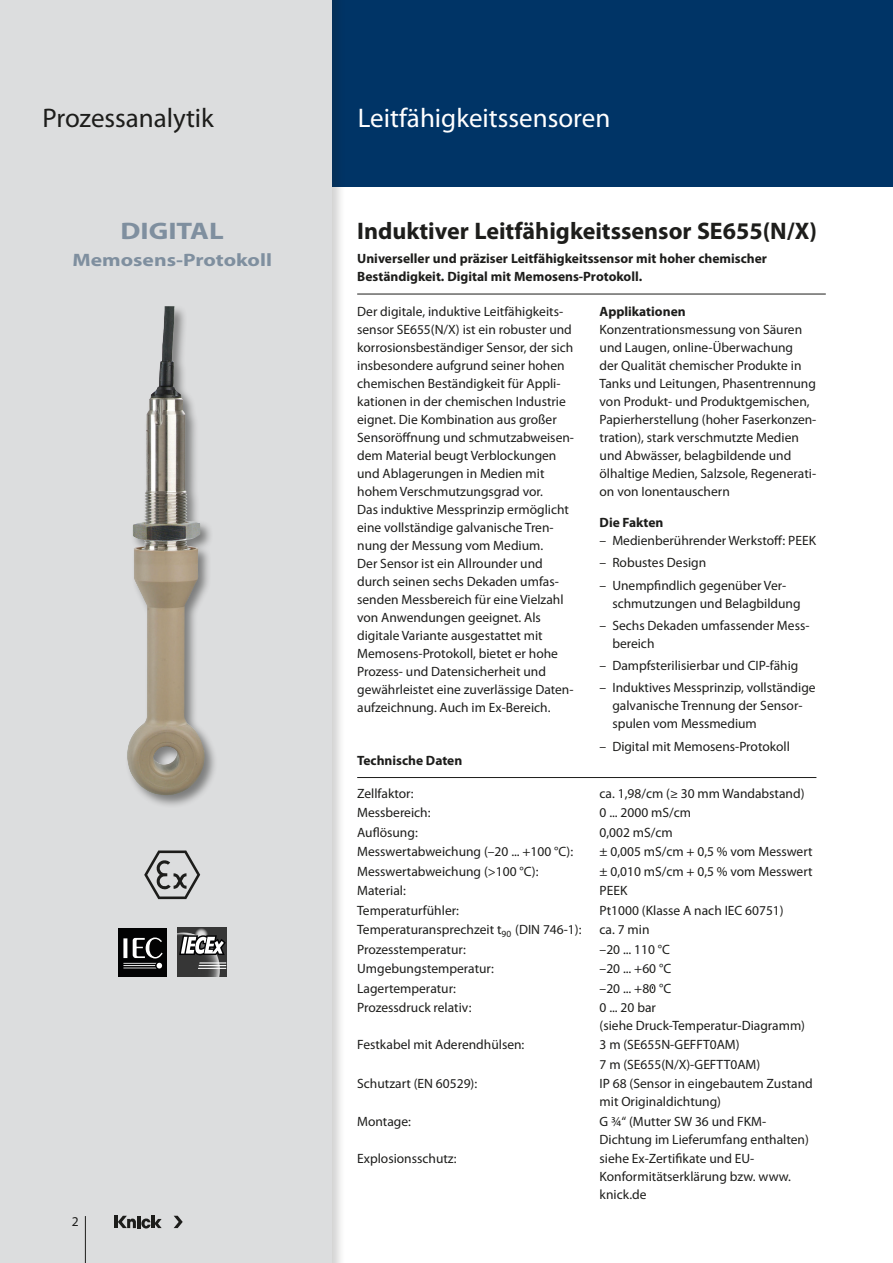
<style>
.page{position:relative;width:893px;height:1263px;background:#fff}
.page>*{position:absolute;margin:0;border:0;box-sizing:border-box;transform-origin:0 0}
.Produktgruppe{font:27px "Myriad Pro";color:#fff}
.Produktbereiche{font:27px "Myriad Pro";color:#1d1d1b}
.Headline_Produkt{font:700 24px "Myriad Pro";color:#1d1d1b}
.Headline_Produkt-2{font:700 24px "Myriad Pro";color:#7f8f9f;scale:1.2 1}
.Headline_Produkt-3{font:700 18px "Myriad Pro";color:#7f8f9f;scale:1.2 1}
.Text{font:13.5px/18px "Myriad Pro";color:#1d1d1b}
.Tabelle{font:13.5px/18px "Myriad Pro";color:#1d1d1b}
.Subhead_Produkt{font:700 13.5px/18px "Myriad Pro";color:#1d1d1b}
.Zwischenüberschrift{font:700 13.5px "Myriad Pro";color:#1d1d1b}
.Tabelle_Headline{font:700 13.5px "Myriad Pro";color:#1d1d1b}
</style>
<div class="page">
<div style="left:332px;top:0;width:561px;height:187px;background:#003466"></div>
<div style="left:0;top:0;width:346px;height:1263px;background:#1d1d1b;opacity:.2"></div>
<div style="left:0;top:0;width:332px;height:1263px;background:#dcddde"></div>
<div style="left:125px;top:304px;width:94px;height:505px;background:#1d1d1b;opacity:.5"></div>
<img style="left:126px;top:306px;width:79px;height:489px">
<hr style="left:85px;top:1216px;width:1px;height:47px;background:#1d1d1b">
<hr style="left:114px;top:1216px;width:4px;height:12px;background:#1d1d1b">
<svg style="left:174px;top:1216px;width:9px;height:12px"></svg>
<svg style="left:118px;top:1216px;width:44px;height:12px"></svg>
<hr style="left:357px;top:294px;width:469px;height:1px;background:#1d1d1b">
<hr style="left:357px;top:777px;width:459px;height:1px;background:#1d1d1b">
<svg style="left:144px;top:850px;width:56px;height:49px"></svg>
<img style="left:178px;top:928px;width:48px;height:48px">
<div style="left:118px;top:928px;width:49px;height:48px;background:#020203"></div>
<svg style="left:123px;top:937px;width:40px;height:31px"></svg>
<svg style="left:198px;top:962px;width:28px;height:7px"></svg>
<svg style="left:179px;top:935px;width:47px;height:20px"></svg>
<p class="Produktbereiche" style="left:43px;top:101px;width:173px">Prozessanalytik</p>
<p class="Produktgruppe" style="left:358px;top:101px;width:254px">Leitfähigkeitssensoren</p>
<p class="Headline_Produkt-2" style="left:120px;top:215px;width:88px">DIGITAL</p>
<p class="Headline_Produkt-3" style="left:72px;top:248px;width:168px">Memosens-Protokoll</p>
<p class="Text" style="left:72px;top:1212px;width:8px">2</p>
<p class="Headline_Produkt" style="left:357px;top:215px;width:461px">Induktiver Leitfähigkeitssensor SE655(N/X)</p>
<p class="Subhead_Produkt" style="left:357px;top:249px;width:411px">Universeller und präziser Leitfähigkeitssensor mit hoher chemischer<br>Beständigkeit. Digital mit Memosens-Protokoll.</p>
<p class="Text" style="left:357px;top:303px;width:218px">Der digitale, induktive Leitfähigkeits&shy;sensor SE655(N/X) ist ein robuster und korrosionsbeständiger Sensor, der sich insbesondere aufgrund seiner hohen chemischen Beständigkeit für Appli&shy;kationen in der chemischen Industrie eignet. Die Kombination aus großer Sensoröffnung und schmutzabweisen&shy;dem Material beugt Verblockungen und Ablagerungen in Medien mit hohem Verschmutzungsgrad vor.<br>Das induktive Messprinzip ermöglicht eine vollständige galvanische Tren&shy;nung der Messung vom Medium.<br>Der Sensor ist ein Allrounder und durch seinen sechs Dekaden umfas&shy;senden Messbereich für eine Vielzahl von Anwendungen geeignet. Als digitale Variante ausgestattet mit Memosens-Protokoll, bietet er hohe Prozess- und Datensicherheit und gewährleistet eine zuverlässige Daten&shy;aufzeichnung. Auch im Ex-Bereich.</p>
<p class="Zwischenüberschrift" style="left:600px;top:303px;width:88px">Applikationen</p>
<p class="Text" style="left:600px;top:321px;width:218px">Konzentrationsmessung von Säuren und Laugen, online-Überwachung<br>der Qualität chemischer Produkte in Tanks und Leitungen, Phasentrennung von Produkt- und Produktgemischen, Papierherstellung (hoher Faserkonzen&shy;tration), stark verschmutzte Medien und Abwässer, belagbildende und ölhaltige Medien, Salzsole, Regenerati&shy;on von Ionentauschern</p>
<p class="Zwischenüberschrift" style="left:600px;top:514px;width:65px">Die Fakten</p>
<p class="Text" style="left:600px;top:531px;width:218px">– Medienberührender Werkstoff: PEEK</p>
<p class="Text" style="left:600px;top:554px;width:108px">– Robustes Design</p>
<p class="Text" style="left:612px;top:576px;width:190px;text-indent:-13px">– Unempfindlich gegenüber Ver&shy;schmutzungen und Belagbildung</p>
<p class="Text" style="left:612px;top:616px;width:199px;text-indent:-13px">– Sechs Dekaden umfassender Mess&shy;bereich</p>
<p class="Text" style="left:600px;top:656px;width:200px">– Dampfsterilisierbar und CIP-fähig</p>
<p class="Text" style="left:612px;top:679px;width:205px;text-indent:-13px">– Induktives Messprinzip, vollständige galvanische Trennung der Sensor&shy;spulen vom Messmedium</p>
<p class="Text" style="left:600px;top:737px;width:192px">– Digital mit Memosens-Protokoll</p>
<p class="Tabelle_Headline" style="left:357px;top:751px;width:107px">Technische Daten</p>
<p class="Tabelle" style="left:357px;top:784px;width:58px">Zellfaktor:</p>
<p class="Tabelle" style="left:600px;top:784px;width:206px">ca. 1,98/cm (≥ 30 mm Wandabstand)</p>
<p class="Tabelle" style="left:357px;top:803px;width:75px">Messbereich:</p>
<p class="Tabelle" style="left:600px;top:803px;width:93px">0 ... 2000 mS/cm</p>
<p class="Tabelle" style="left:357px;top:823px;width:62px">Auflösung:</p>
<p class="Tabelle" style="left:600px;top:823px;width:75px">0,002 mS/cm</p>
<p class="Tabelle" style="left:357px;top:842px;width:218px">Messwertabweichung (–20 ... +100 °C):</p>
<p class="Tabelle" style="left:600px;top:842px;width:214px">± 0,005 mS/cm + 0,5 % vom Messwert</p>
<p class="Tabelle" style="left:357px;top:862px;width:183px">Messwertabweichung (&gt;100 °C):</p>
<p class="Tabelle" style="left:600px;top:862px;width:214px">± 0,010 mS/cm + 0,5 % vom Messwert</p>
<p class="Tabelle" style="left:357px;top:881px;width:50px">Material:</p>
<p class="Tabelle" style="left:600px;top:881px;width:29px">PEEK</p>
<p class="Tabelle" style="left:357px;top:901px;width:103px">Temperaturfühler:</p>
<p class="Tabelle" style="left:600px;top:901px;width:186px">Pt1000 (Klasse A nach IEC 60751)</p>
<p class="Tabelle" style="left:357px;top:920px;width:226px">Temperaturansprechzeit t<sub>90</sub> (DIN 746-1):</p>
<p class="Tabelle" style="left:600px;top:920px;width:51px">ca. 7 min</p>
<p class="Tabelle" style="left:357px;top:940px;width:110px">Prozesstemperatur:</p>
<p class="Tabelle" style="left:600px;top:940px;width:72px">–20 ... 110 °C</p>
<p class="Tabelle" style="left:357px;top:959px;width:138px">Umgebungstemperatur:</p>
<p class="Tabelle" style="left:600px;top:959px;width:73px">–20 ... +60 °C</p>
<p class="Tabelle" style="left:357px;top:979px;width:100px">Lagertemperatur:</p>
<p class="Tabelle" style="left:600px;top:979px;width:73px">–20 ... +80 °C</p>
<p class="Tabelle" style="left:357px;top:998px;width:116px">Prozessdruck relativ:</p>
<p class="Tabelle" style="left:600px;top:998px;width:207px">0 ... 20 bar<br>(siehe Druck-Temperatur-Diagramm)</p>
<p class="Tabelle" style="left:357px;top:1036px;width:169px">Festkabel mit Aderendhülsen:</p>
<p class="Tabelle" style="left:600px;top:1036px;width:142px">3 m (SE655N-GEFFT0AM)</p>
<p class="Tabelle" style="left:600px;top:1055px;width:162px">7 m (SE655(N/X)-GEFTT0AM)</p>
<p class="Tabelle" style="left:357px;top:1075px;width:122px">Schutzart (EN 60529):</p>
<p class="Tabelle" style="left:600px;top:1075px;width:215px">IP 68 (Sensor in eingebautem Zustand mit Originaldichtung)</p>
<p class="Tabelle" style="left:357px;top:1112px;width:55px">Montage:</p>
<p class="Tabelle" style="left:600px;top:1112px;width:211px">G 3/4“ (Mutter SW 36 und FKM-<br>Dichtung im Lieferumfang enthalten)</p>
<p class="Tabelle" style="left:357px;top:1150px;width:101px">Explosionsschutz:</p>
<p class="Tabelle" style="left:600px;top:1150px;width:193px">siehe Ex-Zertifikate und EU-<br>Konformitätserklärung bzw. www. knick.de</p>
</div>
